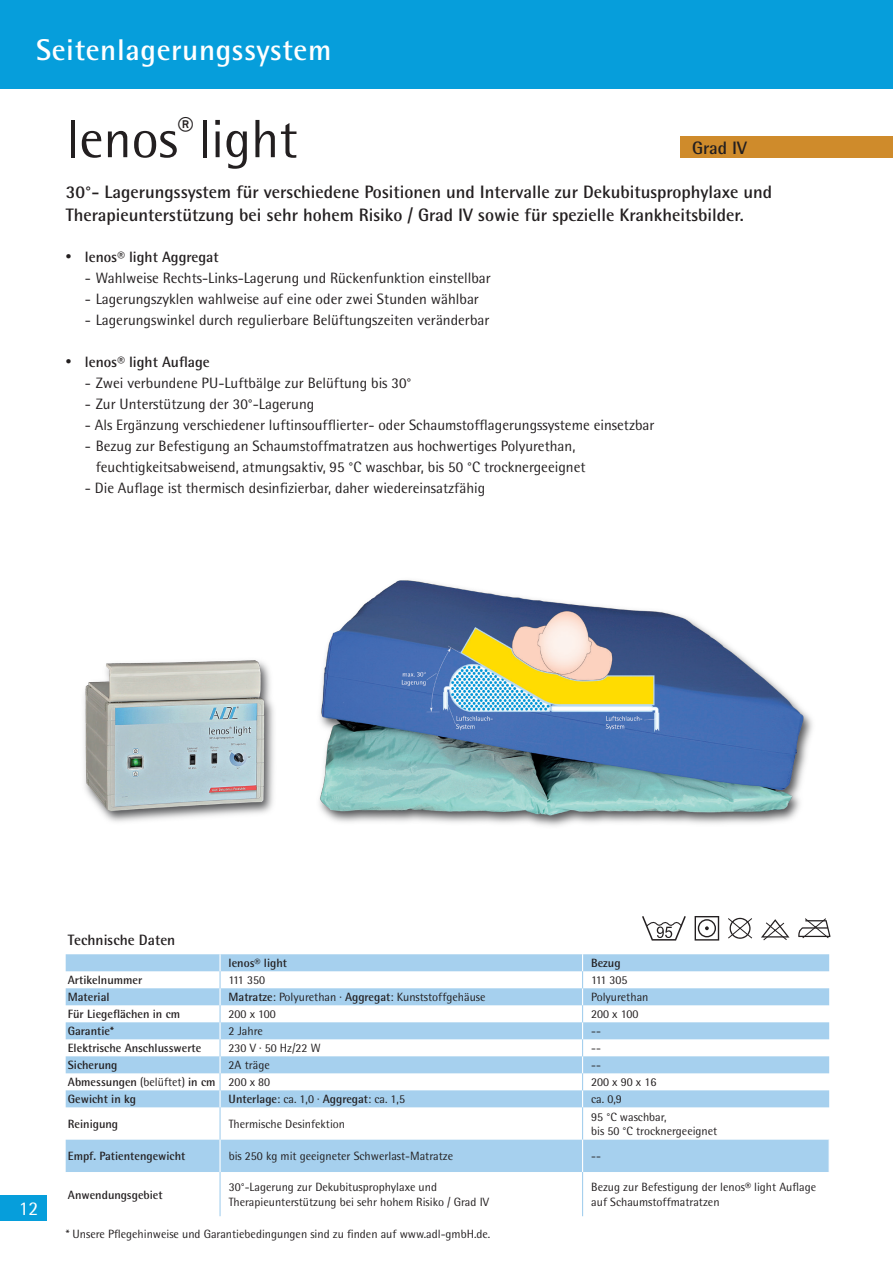
<style>
.page{position:relative;width:893px;height:1263px;background:#fff}
.page>*{position:absolute;margin:0;border:0;box-sizing:border-box;transform-origin:0 0}
.t1{font:54px "Rotis Semi Sans";color:#231f20}
.t2{font:700 30px "Rotis Semi Sans";letter-spacing:.02em;color:#fff}
.t3{font:19.5px "Rotis Semi Sans";color:#fff}
.t4{font:700 18px/23.2px "Rotis Semi Sans";color:#231f20}
.t5{font:15px/21px "Rotis Semi Sans";color:#231f20}
.t6{font:700 15px "Rotis Semi Sans";color:#231f20}
.t7{font:12px/14.4px "Rotis Semi Sans";color:#231f20}
.t8{font:700 12px "Rotis Semi Sans";color:#231f20}
.s1{font-weight:700}
.s2{font-weight:400}
</style>
<div class="page">
<div style="left:0;top:0;width:893px;height:88px;background:#069edb"></div>
<div style="left:0;top:1195px;width:47px;height:25px;background:#069edb"></div>
<div style="left:680px;top:136px;width:213px;height:22px;background:#cf8b2b"></div>
<svg style="left:66px;top:1107px;width:763px;height:65px"></svg>
<hr style="left:219px;top:1107px;width:2px;height:33px;background:#a6d0ee">
<hr style="left:582px;top:1107px;width:1px;height:33px;background:#a6d0ee">
<hr style="left:219px;top:1140px;width:2px;height:32px;background:#fff">
<hr style="left:582px;top:1140px;width:1px;height:32px;background:#fff">
<hr style="left:219px;top:1172px;width:2px;height:44px;background:#a6d0ee">
<hr style="left:582px;top:1172px;width:1px;height:44px;background:#a6d0ee">
<img style="left:84px;top:580px;width:729px;height:246px">
<svg style="left:66px;top:916px;width:764px;height:191px"></svg>
<h2 class="t2" style="left:36px;top:32px;width:297px">Seitenlagerungssystem</h2>
<h1 class="t1" style="left:66px;top:107px;width:233px">lenos<sup>®</sup> light</h1>
<p class="t4" style="left:692px;top:136px;width:56px">Grad IV</p>
<p class="t4" style="left:66px;top:180px;width:708px">30°- Lagerungssystem für verschiedene Positionen und Intervalle zur Dekubitusprophylaxe und<br>Therapieunterstützung bei sehr hohem Risiko / Grad IV sowie für spezielle Krankheitsbilder.</p>
<p class="t6" style="left:66px;top:248px;width:155px">● lenos® light Aggregat</p>
<p class="t5" style="left:85px;top:268px;width:408px">- Wahlweise Rechts-Links-Lagerung und Rückenfunktion einstellbar</p>
<p class="t5" style="left:85px;top:289px;width:396px">- Lagerungszyklen wahlweise auf eine oder zwei Stunden wählbar</p>
<p class="t5" style="left:85px;top:310px;width:406px">- Lagerungswinkel durch regulierbare Belüftungszeiten veränderbar</p>
<p class="t6" style="left:66px;top:353px;width:146px">● lenos® light Auflage</p>
<p class="t5" style="left:85px;top:373px;width:328px">- Zwei verbundene PU-Luftbälge zur Belüftung bis 30°</p>
<p class="t5" style="left:85px;top:394px;width:231px">- Zur Unterstützung der 30°-Lagerung</p>
<p class="t5" style="left:85px;top:415px;width:571px">- Als Ergänzung verschiedener luftinsoufflierter- oder Schaumstofflagerungssysteme einsetzbar</p>
<p class="t5" style="left:96px;top:436px;width:491px;text-indent:-11px">- Bezug zur Befestigung an Schaumstoffmatratzen aus hochwertiges Polyurethan, feuchtigkeitsabweisend, atmungsaktiv, 95 °C waschbar, bis 50 °C trocknergeeignet</p>
<p class="t5" style="left:85px;top:478px;width:402px">- Die Auflage ist thermisch desinfizierbar, daher wiedereinsatzfähig</p>
<h3 class="t3" style="left:19px;top:1197px;width:21px">12</h3>
<p class="t6" style="left:68px;top:930px;width:109px">Technische Daten</p>
<p class="t8" style="left:229px;top:956px;width:60px">lenos® light</p>
<p class="t8" style="left:591px;top:956px;width:31px">Bezug</p>
<p class="t8" style="left:68px;top:973px;width:76px">Artikelnummer</p>
<p class="t7" style="left:229px;top:973px;width:38px">111 350</p>
<p class="t7" style="left:591px;top:973px;width:38px">111 305</p>
<p class="t8" style="left:68px;top:990px;width:43px">Material</p>
<p class="t7" style="left:229px;top:990px;width:258px"><span class="s1">Matratze</span>: Polyurethan · <span class="s1">Aggregat</span>: Kunststoffgehäuse</p>
<p class="t7" style="left:591px;top:990px;width:59px">Polyurethan</p>
<p class="t8" style="left:68px;top:1007px;width:114px">Für Liegeflächen in cm</p>
<p class="t7" style="left:229px;top:1007px;width:49px">200 x 100</p>
<p class="t7" style="left:591px;top:1007px;width:49px">200 x 100</p>
<p class="t8" style="left:68px;top:1024px;width:48px">Garantie*</p>
<p class="t7" style="left:229px;top:1024px;width:36px">2 Jahre</p>
<p class="t7" style="left:591px;top:1024px;width:11px">--</p>
<p class="t8" style="left:68px;top:1041px;width:135px">Elektrische Anschlusswerte</p>
<p class="t7" style="left:229px;top:1041px;width:94px">230 V · 50 Hz/22 W</p>
<p class="t7" style="left:591px;top:1041px;width:11px">--</p>
<p class="t8" style="left:68px;top:1058px;width:51px">Sicherung</p>
<p class="t7" style="left:229px;top:1058px;width:43px">2A träge</p>
<p class="t7" style="left:591px;top:1058px;width:11px">--</p>
<p class="t7" style="left:68px;top:1075px;width:204px"><span class="s1">Abmessungen</span> (belüftet) <span class="s1">in cm</span> 200 x 80</p>
<p class="t7" style="left:591px;top:1075px;width:67px">200 x 90 x 16</p>
<p class="t8" style="left:68px;top:1092px;width:70px">Gewicht in kg</p>
<p class="t8" style="left:229px;top:1092px;width:178px">Unterlage<span class="s2">: ca. 1,0 ·</span> Aggregat<span class="s2">: ca. 1,5</span></p>
<p class="t7" style="left:591px;top:1092px;width:32px">ca. 0,9</p>
<p class="t8" style="left:68px;top:1116px;width:52px">Reinigung</p>
<p class="t7" style="left:229px;top:1117px;width:118px">Thermische Desinfektion</p>
<p class="t7" style="left:591px;top:1109px;width:128px">95 °C waschbar,<br>bis 50 °C trocknergeeignet</p>
<p class="t8" style="left:68px;top:1149px;width:119px">Empf. Patientengewicht</p>
<p class="t7" style="left:229px;top:1149px;width:226px">bis 250 kg mit geeigneter Schwerlast-Matratze</p>
<p class="t7" style="left:591px;top:1149px;width:11px">--</p>
<p class="t8" style="left:68px;top:1187px;width:96px">Anwendungsgebiet</p>
<p class="t7" style="left:229px;top:1180px;width:262px">30°-Lagerung zur Dekubitusprophylaxe und<br>Therapieunterstützung bei sehr hohem Risiko / Grad IV</p>
<p class="t7" style="left:591px;top:1180px;width:226px">Bezug zur Befestigung der lenos® light Auflage auf Schaumstoffmatratzen</p>
<p class="t7" style="left:66px;top:1226px;width:426px">* Unsere Pflegehinweise und Garantiebedingungen sind zu finden auf www.adl-gmbH.de.</p>
</div>
